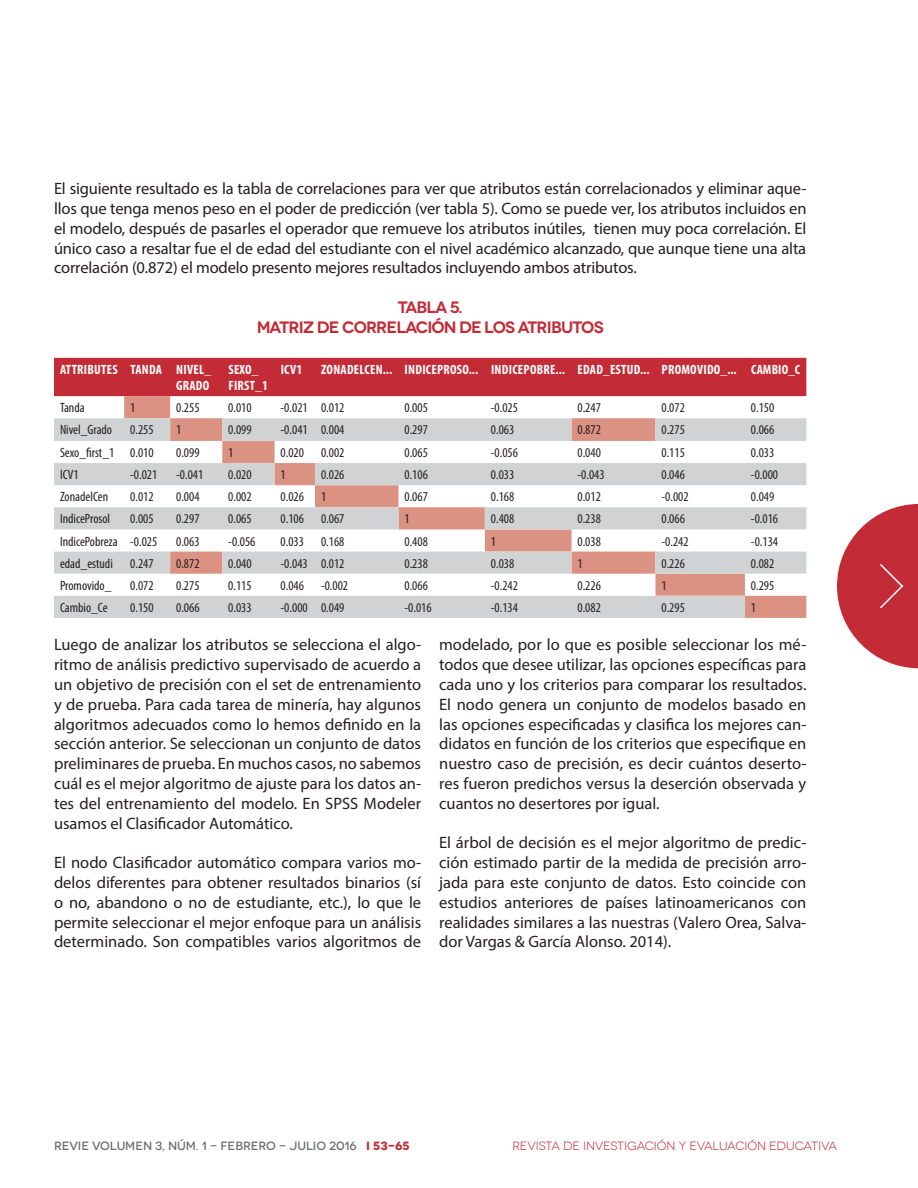
<style>
.page{position:relative;width:918px;height:1188px;background:#fff}
.page>*{position:absolute;margin:0;border:0;box-sizing:border-box;transform-origin:0 0}
.t1{font:16.5px/19.8px "Myriad Pro";color:#231f20;text-align:justify}
.t2{font:600 16.5px/19.8px "Novecentowide";letter-spacing:-.05em;color:#c32c36;text-align:center}
.t3{font:condensed 13.5px "Myriad Pro";color:#231f20}
.t4{font:700 condensed 13.5px/16.2px "Myriad Pro";letter-spacing:.02em;color:#fff;text-align:right}
.t5{font:500 12px "Novecentowide";color:#6c6d70}
.t6{font:12px "Novecentowide";letter-spacing:-.01em;color:#c32c36}
.s1{font-weight:700;color:#c32c36}
</style>
<div class="page">
<svg style="left:837px;top:504px;width:81px;height:164px"></svg>
<div style="left:54px;top:358px;width:752px;height:38px;background:#c32c36"></div>
<svg style="left:124px;top:396px;width:682px;height:22px"></svg>
<svg style="left:54px;top:418px;width:752px;height:200px"></svg>
<p class="t1" style="left:54px;top:178px;width:754px">El siguiente resultado es la tabla de correlaciones para ver que atributos están correlacionados y eliminar aque&shy;llos que tenga menos peso en el poder de predicción (ver tabla 5). Como se puede ver, los atributos incluidos en el modelo, después de pasarles el operador que remueve los atributos inútiles, tienen muy poca correlación. El único caso a resaltar fue el de edad del estudiante con el nivel académico alcanzado, que aunque tiene una alta correlación (0.872) el modelo presento mejores resultados incluyendo ambos atributos.</p>
<p class="t2" style="left:257px;top:297px;width:349px">TABLA 5.<br>MATRIZ DE CORRELACIÓN DE LOS ATRIBUTOS</p>
<p class="t4" style="left:60px;top:361px;width:152px">ATTRIBUTES TANDA NIVEL_<br>GRADO</p>
<p class="t4" style="left:228px;top:361px;width:41px;text-align:left">SEXO_<br>FIRST_1</p>
<p class="t4" style="left:281px;top:361px;width:23px">ICV1</p>
<p class="t4" style="left:321px;top:361px;width:481px">ZONADELCEN... INDICEPROSO... INDICEPOBRE... EDAD_ESTUD... PROMOVIDO_... CAMBIO_C</p>
<p class="t3" style="left:60px;top:400px;width:26px">Tanda</p>
<p class="t3" style="left:130px;top:400px;width:7px">1</p>
<p class="t3" style="left:176px;top:400px;width:25px">0.255</p>
<p class="t3" style="left:228px;top:400px;width:25px">0.010</p>
<p class="t3" style="left:281px;top:400px;width:65px">-0.021 0.012</p>
<p class="t3" style="left:404px;top:400px;width:25px">0.005</p>
<p class="t3" style="left:491px;top:400px;width:29px">-0.025</p>
<p class="t3" style="left:578px;top:400px;width:25px">0.247</p>
<p class="t3" style="left:661px;top:400px;width:25px">0.072</p>
<p class="t3" style="left:751px;top:400px;width:25px">0.150</p>
<p class="t3" style="left:60px;top:422px;width:54px">Nivel_Grado</p>
<p class="t3" style="left:130px;top:422px;width:25px">0.255</p>
<p class="t3" style="left:176px;top:422px;width:7px">1</p>
<p class="t3" style="left:228px;top:422px;width:25px">0.099</p>
<p class="t3" style="left:281px;top:422px;width:65px">-0.041 0.004</p>
<p class="t3" style="left:404px;top:422px;width:25px">0.297</p>
<p class="t3" style="left:491px;top:422px;width:25px">0.063</p>
<p class="t3" style="left:578px;top:422px;width:25px">0.872</p>
<p class="t3" style="left:661px;top:422px;width:25px">0.275</p>
<p class="t3" style="left:751px;top:422px;width:25px">0.066</p>
<p class="t3" style="left:60px;top:444px;width:95px">Sexo_first_1 0.010</p>
<p class="t3" style="left:176px;top:444px;width:25px">0.099</p>
<p class="t3" style="left:228px;top:444px;width:7px">1</p>
<p class="t3" style="left:281px;top:444px;width:25px">0.020</p>
<p class="t3" style="left:321px;top:444px;width:25px">0.002</p>
<p class="t3" style="left:404px;top:444px;width:25px">0.065</p>
<p class="t3" style="left:491px;top:444px;width:29px">-0.056</p>
<p class="t3" style="left:578px;top:444px;width:25px">0.040</p>
<p class="t3" style="left:661px;top:444px;width:25px">0.115</p>
<p class="t3" style="left:751px;top:444px;width:25px">0.033</p>
<p class="t3" style="left:60px;top:467px;width:20px">ICV1</p>
<p class="t3" style="left:130px;top:467px;width:29px">-0.021</p>
<p class="t3" style="left:176px;top:467px;width:29px">-0.041</p>
<p class="t3" style="left:228px;top:467px;width:25px">0.020</p>
<p class="t3" style="left:281px;top:467px;width:7px">1</p>
<p class="t3" style="left:321px;top:467px;width:25px">0.026</p>
<p class="t3" style="left:404px;top:467px;width:25px">0.106</p>
<p class="t3" style="left:491px;top:467px;width:25px">0.033</p>
<p class="t3" style="left:578px;top:467px;width:29px">-0.043</p>
<p class="t3" style="left:661px;top:467px;width:25px">0.046</p>
<p class="t3" style="left:751px;top:467px;width:29px">-0.000</p>
<p class="t3" style="left:60px;top:489px;width:50px">ZonadelCen</p>
<p class="t3" style="left:130px;top:489px;width:25px">0.012</p>
<p class="t3" style="left:176px;top:489px;width:25px">0.004</p>
<p class="t3" style="left:228px;top:489px;width:25px">0.002</p>
<p class="t3" style="left:281px;top:489px;width:25px">0.026</p>
<p class="t3" style="left:321px;top:489px;width:7px">1</p>
<p class="t3" style="left:404px;top:489px;width:25px">0.067</p>
<p class="t3" style="left:491px;top:489px;width:25px">0.168</p>
<p class="t3" style="left:578px;top:489px;width:25px">0.012</p>
<p class="t3" style="left:661px;top:489px;width:29px">-0.002</p>
<p class="t3" style="left:751px;top:489px;width:25px">0.049</p>
<p class="t3" style="left:60px;top:511px;width:52px">IndiceProsol</p>
<p class="t3" style="left:130px;top:511px;width:25px">0.005</p>
<p class="t3" style="left:176px;top:511px;width:25px">0.297</p>
<p class="t3" style="left:228px;top:511px;width:25px">0.065</p>
<p class="t3" style="left:281px;top:511px;width:25px">0.106</p>
<p class="t3" style="left:321px;top:511px;width:25px">0.067</p>
<p class="t3" style="left:404px;top:511px;width:7px">1</p>
<p class="t3" style="left:491px;top:511px;width:25px">0.408</p>
<p class="t3" style="left:578px;top:511px;width:25px">0.238</p>
<p class="t3" style="left:661px;top:511px;width:25px">0.066</p>
<p class="t3" style="left:751px;top:511px;width:29px">-0.016</p>
<p class="t3" style="left:60px;top:533px;width:99px">IndicePobreza -0.025</p>
<p class="t3" style="left:176px;top:533px;width:25px">0.063</p>
<p class="t3" style="left:228px;top:533px;width:29px">-0.056</p>
<p class="t3" style="left:281px;top:533px;width:25px">0.033</p>
<p class="t3" style="left:321px;top:533px;width:25px">0.168</p>
<p class="t3" style="left:404px;top:533px;width:25px">0.408</p>
<p class="t3" style="left:491px;top:533px;width:7px">1</p>
<p class="t3" style="left:578px;top:533px;width:25px">0.038</p>
<p class="t3" style="left:661px;top:533px;width:29px">-0.242</p>
<p class="t3" style="left:751px;top:533px;width:29px">-0.134</p>
<p class="t3" style="left:60px;top:555px;width:54px">edad_estudi</p>
<p class="t3" style="left:130px;top:555px;width:25px">0.247</p>
<p class="t3" style="left:176px;top:555px;width:25px">0.872</p>
<p class="t3" style="left:228px;top:555px;width:25px">0.040</p>
<p class="t3" style="left:281px;top:555px;width:65px">-0.043 0.012</p>
<p class="t3" style="left:404px;top:555px;width:25px">0.238</p>
<p class="t3" style="left:491px;top:555px;width:25px">0.038</p>
<p class="t3" style="left:578px;top:555px;width:7px">1</p>
<p class="t3" style="left:661px;top:555px;width:25px">0.226</p>
<p class="t3" style="left:751px;top:555px;width:25px">0.082</p>
<p class="t3" style="left:60px;top:577px;width:53px">Promovido_</p>
<p class="t3" style="left:130px;top:577px;width:25px">0.072</p>
<p class="t3" style="left:176px;top:577px;width:25px">0.275</p>
<p class="t3" style="left:228px;top:577px;width:25px">0.115</p>
<p class="t3" style="left:281px;top:577px;width:25px">0.046</p>
<p class="t3" style="left:321px;top:577px;width:29px">-0.002</p>
<p class="t3" style="left:404px;top:577px;width:25px">0.066</p>
<p class="t3" style="left:491px;top:577px;width:29px">-0.242</p>
<p class="t3" style="left:578px;top:577px;width:25px">0.226</p>
<p class="t3" style="left:661px;top:577px;width:7px">1</p>
<p class="t3" style="left:751px;top:577px;width:25px">0.295</p>
<p class="t3" style="left:60px;top:599px;width:49px">Cambio_Ce</p>
<p class="t3" style="left:130px;top:599px;width:25px">0.150</p>
<p class="t3" style="left:176px;top:599px;width:25px">0.066</p>
<p class="t3" style="left:228px;top:599px;width:25px">0.033</p>
<p class="t3" style="left:281px;top:599px;width:65px">-0.000 0.049</p>
<p class="t3" style="left:404px;top:599px;width:29px">-0.016</p>
<p class="t3" style="left:491px;top:599px;width:29px">-0.134</p>
<p class="t3" style="left:578px;top:599px;width:25px">0.082</p>
<p class="t3" style="left:661px;top:599px;width:25px">0.295</p>
<p class="t3" style="left:751px;top:599px;width:7px">1</p>
<p class="t1" style="left:54px;top:635px;width:369px">Luego de analizar los atributos se selecciona el algo&shy;ritmo de análisis predictivo supervisado de acuerdo a un objetivo de precisión con el set de entrenamiento y de prueba. Para cada tarea de minería, hay algunos algoritmos adecuados como lo hemos definido en la sección anterior. Se seleccionan un conjunto de datos preliminares de prueba. En muchos casos, no sabemos cuál es el mejor algoritmo de ajuste para los datos an&shy;tes del entrenamiento del modelo. En SPSS Modeler usamos el Clasificador Automático.</p>
<p class="t1" style="left:54px;top:853px;width:369px">El nodo Clasificador automático compara varios mo&shy;delos diferentes para obtener resultados binarios (sí o no, abandono o no de estudiante, etc.), lo que le permite seleccionar el mejor enfoque para un análisis determinado. Son compatibles varios algoritmos de</p>
<p class="t1" style="left:439px;top:635px;width:369px">modelado, por lo que es posible seleccionar los mé&shy;todos que desee utilizar, las opciones específicas para cada uno y los criterios para comparar los resultados.<br>El nodo genera un conjunto de modelos basado en las opciones especificadas y clasifica los mejores can&shy;didatos en función de los criterios que especifique en nuestro caso de precisión, es decir cuántos deserto&shy;res fueron predichos versus la deserción observada y cuantos no desertores por igual.</p>
<p class="t1" style="left:439px;top:833px;width:369px">El árbol de decisión es el mejor algoritmo de predic&shy;ción estimado partir de la medida de precisión arro&shy;jada para este conjunto de datos. Esto coincide con estudios anteriores de países latinoamericanos con realidades similares a las nuestras (Valero Orea, Salva&shy;dor Vargas &amp; García Alonso. 2014).</p>
<p class="t5" style="left:54px;top:1139px;width:357px">REVIE VOLUMEN 3, NÚM. 1 - FEBRERO - JULIO 2016 <span class="s1">i 53-65</span></p>
<p class="t6" style="left:512px;top:1139px;width:326px">REVISTA DE INVESTIGACIÓN Y EVALUACIÓN EDUCATIVA</p>
</div>
